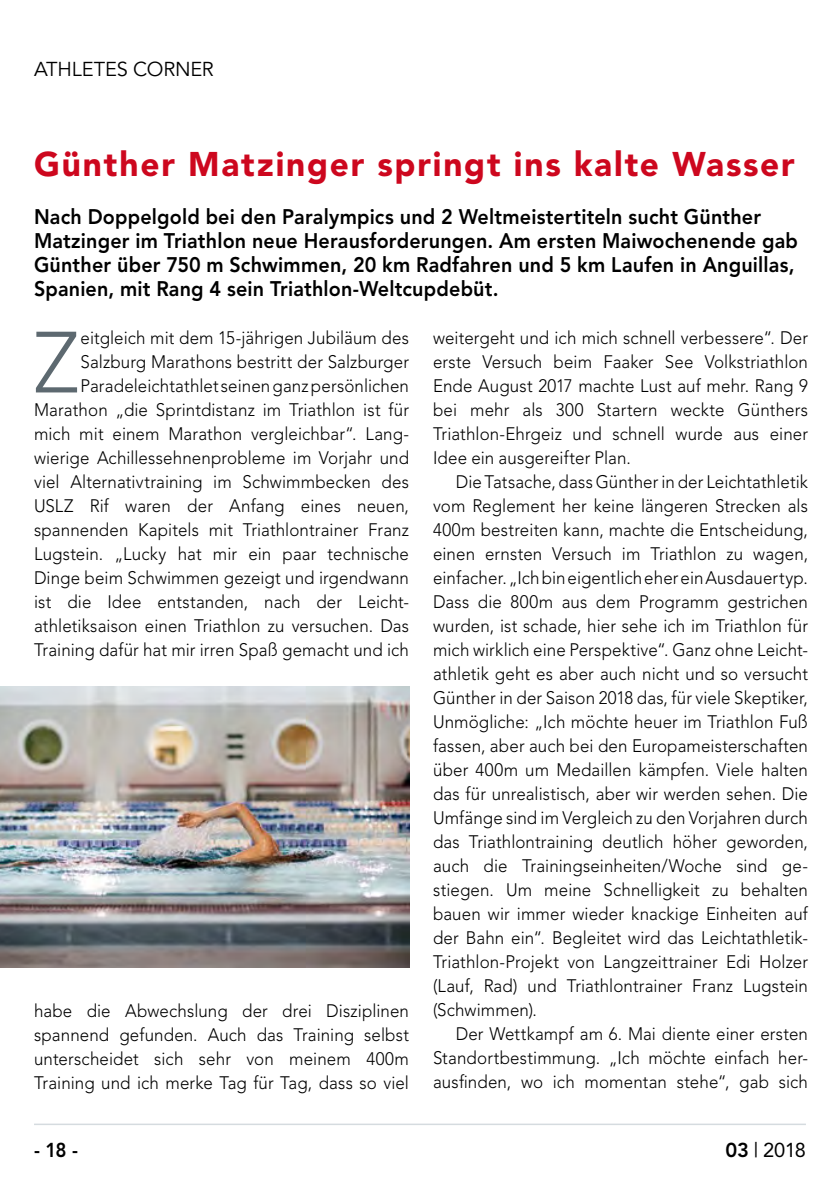
<style>
.page{position:relative;width:840px;height:1191px;background:#fff}
.page>*{position:absolute;margin:0;border:0;box-sizing:border-box;transform-origin:0 0}
.t1{font:300 85.8px "Avenir";color:#5d6970;scale:.94 1}
.t2{font:900 34px "Avenir";letter-spacing:.055em;color:#cd071e}
.t3{font:800 21px/24px "Avenir";letter-spacing:.01em;color:#000;scale:.94 1}
.t4{font:20px "Avenir";letter-spacing:-.01em;color:#000}
.t5{font:20px "Avenir";color:#000}
.t6{font:800 20px "Avenir";color:#000;scale:.94 1}
.t7{font:300 18px/24px "Avenir";letter-spacing:.005em;color:#000;text-align:justify;scale:.94 1}
.s1{font-weight:800}
</style>
<div class="page">
<hr style="left:34px;top:1123px;width:771px;height:2px;background:#d5dbdf">
<img style="left:0;top:686px;width:409px;height:281px">
<p class="t4" style="left:34px;top:57px;width:181px">ATHLETES CORNER</p>
<h2 class="t2" style="left:34px;top:144px;width:761px">Günther Matzinger springt ins kalte Wasser</h2>
<p class="t3" style="left:34px;top:205px;width:813px">Nach Doppelgold bei den Paralympics und 2 Weltmeistertiteln sucht Günther Matzinger im Triathlon neue Herausforderungen. Am ersten Maiwochenende gab Günther über 750 m Schwimmen, 20 km Radfahren und 5 km Laufen in Anguillas, Spanien, mit Rang 4 sein Triathlon-Weltcupdebüt.</p>
<h1 class="t1" style="left:34px;top:312px;width:49px">Z</h1>
<p class="t7" style="left:433px;top:326px;width:400px">weitergeht und ich mich schnell verbessere“. Der erste Versuch beim Faaker See Volkstriathlon Ende August 2017 machte Lust auf mehr. Rang 9 bei mehr als 300 Startern weckte Günthers Triathlon-Ehrgeiz und schnell wurde aus einer Idee ein ausgereifter Plan.</p>
<p class="t7" style="left:433px;top:470px;width:400px;text-indent:23px">Die Tatsache, dass Günther in der Leichtathletik vom Reglement her keine längeren Strecken als 400m bestreiten kann, machte die Entscheidung, einen ernsten Versuch im Triathlon zu wagen, einfacher. „Ich bin eigentlich eher ein Ausdauertyp.<br>Dass die 800m aus dem Programm gestrichen wurden, ist schade, hier sehe ich im Triathlon für mich wirklich eine Perspektive“. Ganz ohne Leicht&shy;athletik geht es aber auch nicht und so versucht Günther in der Saison 2018 das, für viele Skeptiker, Unmögliche: „Ich möchte heuer im Triathlon Fuß fassen, aber auch bei den Europameisterschaften über 400m um Medaillen kämpfen. Viele halten das für unrealistisch, aber wir werden sehen. Die Umfänge sind im Vergleich zu den Vorjahren durch das Triathlontraining deutlich höher geworden, auch die Trainingseinheiten/Woche sind ge&shy;stiegen. Um meine Schnelligkeit zu behalten bauen wir immer wieder knackige Einheiten auf der Bahn ein“. Begleitet wird das Leichtathletik-Triathlon-Projekt von Langzeittrainer Edi Holzer (Lauf, Rad) und Triathlontrainer Franz Lugstein (Schwimmen).</p>
<p class="t7" style="left:433px;top:1022px;width:400px;text-indent:23px">Der Wettkampf am 6. Mai diente einer ersten Standortbestimmung. „Ich möchte einfach her&shy;ausfinden, wo ich momentan stehe“, gab sich</p>
<p class="t7" style="left:34px;top:326px;width:400px;text-align:right">eitgleich mit dem 15-jährigen Jubiläum des Salzburg Marathons bestritt der Salzburger Paradeleichtathlet seinen ganz persönlichen Marathon „die Sprintdistanz im Triathlon ist für mich mit einem Marathon vergleichbar“. Lang&shy;wierige Achillessehnenprobleme im Vorjahr und viel Alternativtraining im Schwimmbecken des USLZ Rif waren der Anfang eines neuen, spannenden Kapitels mit Triathlontrainer Franz Lugstein. „Lucky hat mir ein paar technische Dinge beim Schwimmen gezeigt und irgendwann ist die Idee entstanden, nach der Leicht&shy;athletiksaison einen Triathlon zu versuchen. Das Training dafür hat mir irren Spaß gemacht und ich</p>
<p class="t7" style="left:34px;top:998px;width:400px">habe die Abwechslung der drei Disziplinen spannend gefunden. Auch das Training selbst unterscheidet sich sehr von meinem 400m Training und ich merke Tag für Tag, dass so viel</p>
<p class="t6" style="left:34px;top:1138px;width:48px">- 18 -</p>
<p class="t5" style="left:725px;top:1138px;width:82px"><span class="s1">03</span> | 2018</p>
</div>
